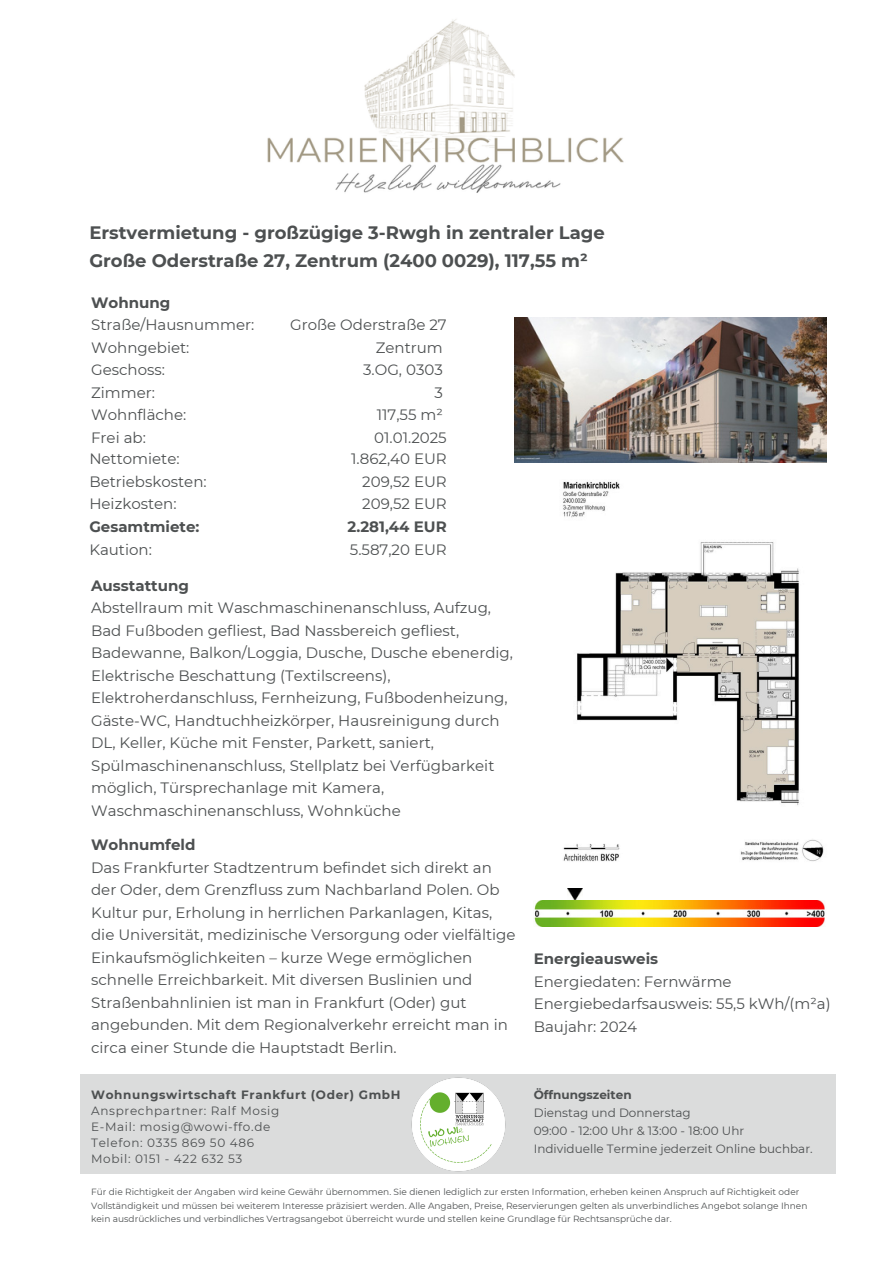
<style>
.page{position:relative;width:894px;height:1264px;background:#fff}
.page>*{position:absolute;margin:0;border:0;box-sizing:border-box;transform-origin:0 0}
.t1{font:700 18px/28.2px "Montserrat";color:#4d5051}
.t2{font:15px/22.5px "Montserrat";color:#4d5051}
.t3{font:12px/16px "Montserrat";letter-spacing:.055em;color:#4d5051}
.t4{font:12px/18px "Montserrat";color:#4d5051}
.t5{font:9px/13.5px "Montserrat";color:#4d5051}
.s1{font-weight:700}
</style>
<div class="page">
<img style="left:267px;top:19px;width:357px;height:174px">
<img style="left:514px;top:317px;width:312px;height:145px">
<img style="left:567px;top:888px;width:15px;height:12px">
<img style="left:534px;top:900px;width:291px;height:26px">
<img style="left:563px;top:481px;width:261px;height:381px">
<div style="left:80px;top:1074px;width:755px;height:100px;background:#dbdcdc"></div>
<img style="left:411px;top:1077px;width:95px;height:94px">
<h2 class="t1" style="left:89px;top:218px;width:517px">Erstvermietung - großzügige 3-Rwgh in zentraler Lage<br>Große Oderstraße 27, Zentrum (2400 0029), 117,55 m²</h2>
<p class="t2" style="left:91px;top:291px;width:165px"><span class="s1">Wohnung<br></span>Straße/Hausnummer:<br>Wohngebiet:<br>Geschoss:<br>Zimmer:<br>Wohnfläche:<br>Frei ab:</p>
<h3 class="t2" style="left:290px;top:314px;width:158px;text-align:right">Große Oderstraße 27<br>Zentrum<br>3.OG, 0303<br>3<br>117,55 m²<br>01.01.2025</h3>
<h3 class="t2" style="left:89px;top:448px;width:119px">Nettomiete:<br>Betriebskosten:<br>Heizkosten:<br><span class="s1">Gesamtmiete:<br></span>Kaution:</h3>
<p class="t2" style="left:347px;top:448px;width:101px;text-align:right">1.862,40 EUR<br>209,52 EUR<br>209,52 EUR<br><span class="s1">2.281,44 EUR<br></span>5.587,20 EUR</p>
<h3 class="t2" style="left:91px;top:574px;width:423px"><span class="s1">Ausstattung<br></span>Abstellraum mit Waschmaschinenanschluss, Aufzug, Bad Fußboden gefliest, Bad Nassbereich gefliest, Badewanne, Balkon/Loggia, Dusche, Dusche ebenerdig, Elektrische Beschattung (Textilscreens), Elektroherdanschluss, Fernheizung, Fußbodenheizung, Gäste-WC, Handtuchheizkörper, Hausreinigung durch DL, Keller, Küche mit Fenster, Parkett, saniert, Spülmaschinenanschluss, Stellplatz bei Verfügbarkeit möglich, Türsprechanlage mit Kamera, Waschmaschinenanschluss, Wohnküche</h3>
<p class="t2" style="left:91px;top:833px;width:426px"><span class="s1">Wohnumfeld<br></span>Das Frankfurter Stadtzentrum befindet sich direkt an der Oder, dem Grenzfluss zum Nachbarland Polen. Ob Kultur pur, Erholung in herrlichen Parkanlagen, Kitas, die Universität, medizinische Versorgung oder vielfältige Einkaufsmöglichkeiten – kurze Wege ermöglichen schnelle Erreichbarkeit. Mit diversen Buslinien und Straßenbahnlinien ist man in Frankfurt (Oder) gut angebunden. Mit dem Regionalverkehr erreicht man in circa einer Stunde die Hauptstadt Berlin.</p>
<h4 class="t3" style="left:91px;top:1086px;width:311px"><span class="s1">Wohnungswirtschaft Frankfurt (Oder) GmbH<br></span>Ansprechpartner: Ralf Mosig<br>E-Mail: mosig@wowi-ffo.de<br>Telefon: 0335 869 50 486<br>Mobil: 0151 - 422 632 53</h4>
<h3 class="t2" style="left:533px;top:947px;width:298px"><span class="s1">Energieausweis<br></span>Energiedaten: Fernwärme<br>Energiebedarfsausweis: 55,5 kWh/(m²a)<br>Baujahr: 2024</h3>
<h4 class="t4" style="left:533px;top:1085px;width:280px"><span class="s1">Öffnungszeiten<br></span>Dienstag und Donnerstag<br>09:00 - 12:00 Uhr &amp; 13:00 - 18:00 Uhr<br>Individuelle Termine jederzeit Online buchbar.</h4>
<p class="t5" style="left:91px;top:1184px;width:717px">Für die Richtigkeit der Angaben wird keine Gewähr übernommen. Sie dienen lediglich zur ersten Information, erheben keinen Anspruch auf Richtigkeit oder<br>Vollständigkeit und müssen bei weiterem Interesse präzisiert werden. Alle Angaben, Preise, Reservierungen gelten als unverbindliches Angebot solange Ihnen kein ausdrückliches und verbindliches Vertragsangebot überreicht wurde und stellen keine Grundlage für Rechtsansprüche dar.</p>
</div>
